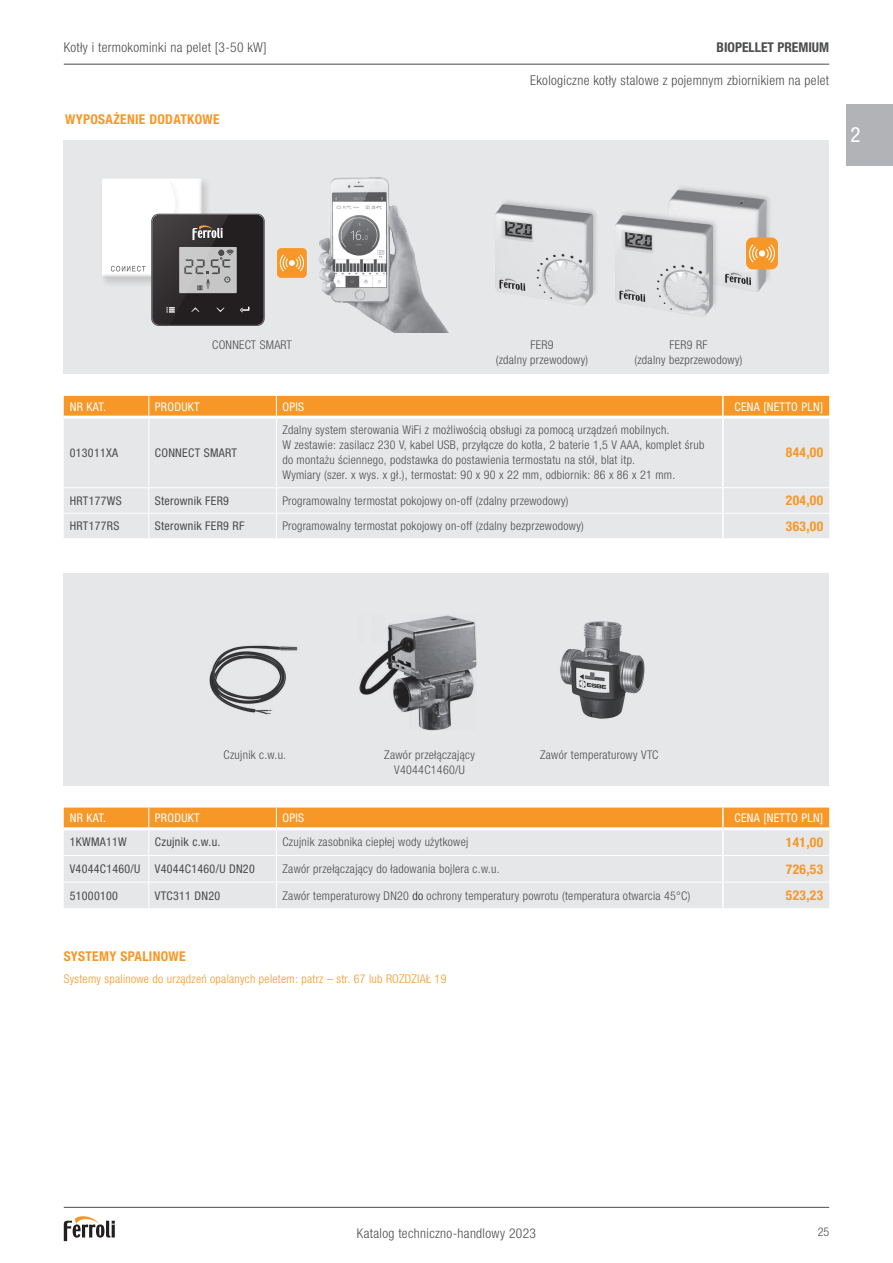
<style>
.page{position:relative;width:893px;height:1263px;background:#fff}
.page>*{position:absolute;margin:0;border:0;box-sizing:border-box;transform-origin:0 0}
.t1{font:condensed 21px "Helvetica Neue LTW1 G";color:#fff}
.t2{font:300 condensed 13.5px "Helvetica Neue LTW1 G";letter-spacing:.025em;color:#4b4c4d}
.t3{font:700 condensed 13.5px "Helvetica Neue LTW1 G";letter-spacing:.025em;color:#f79727}
.t4{font:700 condensed 13.5px "Helvetica Neue LTW1 G";color:#4b4c4d}
.t5{font:300 condensed 12px/15px "Helvetica Neue LTW1 G";letter-spacing:.025em;color:#4b4c4d;text-align:center}
.t6{font:condensed 12px "Helvetica Neue LTW1 G";letter-spacing:.025em;color:#4b4c4d}
.t7{font:300 condensed 12px "Helvetica Neue LTW1 G";letter-spacing:.025em;color:#f79727}
.t8{font:condensed 12px "Helvetica Neue LTW1 G";letter-spacing:.025em;color:#fff}
.s1{color:#231f20}
</style>
<div class="page">
<svg style="left:64px;top:807px;width:765px;height:101px;background:#ead7c3"></svg>
<hr style="left:64px;top:827px;width:85px;height:3px;background:#fff">
<hr style="left:149px;top:827px;width:127px;height:3px;background:#fff">
<hr style="left:276px;top:827px;width:446px;height:3px;background:#fff">
<hr style="left:724px;top:827px;width:105px;height:3px;background:#fff">
<hr style="left:722px;top:807px;width:2px;height:22px;background:#fff">
<hr style="left:722px;top:829px;width:2px;height:26px;background:#fff">
<hr style="left:722px;top:855px;width:2px;height:27px;background:#fff">
<hr style="left:722px;top:882px;width:2px;height:26px;background:#fff">
<div style="left:64px;top:419px;width:765px;height:119px;background:#e6e7e9"></div>
<svg style="left:276px;top:488px;width:1px;height:50px"></svg>
<hr style="left:148px;top:419px;width:1px;height:68px;background:#fff">
<hr style="left:276px;top:419px;width:1px;height:68px;background:#fff">
<div style="left:64px;top:396px;width:765px;height:20px;background:#f79727"></div>
<svg style="left:148px;top:488px;width:1px;height:50px"></svg>
<hr style="left:64px;top:487px;width:85px;height:1px;background:#fff">
<hr style="left:149px;top:487px;width:127px;height:1px;background:#fff">
<hr style="left:276px;top:487px;width:446px;height:1px;background:#fff">
<hr style="left:724px;top:487px;width:105px;height:1px;background:#fff">
<hr style="left:64px;top:513px;width:85px;height:1px;background:#fff">
<hr style="left:149px;top:513px;width:127px;height:1px;background:#fff">
<hr style="left:276px;top:513px;width:446px;height:1px;background:#fff">
<hr style="left:724px;top:513px;width:105px;height:1px;background:#fff">
<hr style="left:722px;top:396px;width:2px;height:21px;background:#fff">
<hr style="left:722px;top:417px;width:2px;height:71px;background:#fff">
<hr style="left:722px;top:488px;width:2px;height:25px;background:#fff">
<hr style="left:722px;top:513px;width:2px;height:25px;background:#fff">
<div style="left:64px;top:140px;width:765px;height:234px;background:#e6e7e9"></div>
<hr style="left:64px;top:1207px;width:765px;height:1px;background:#4b4c4d">
<svg style="left:64px;top:1216px;width:51px;height:25px"></svg>
<hr style="left:64px;top:64px;width:765px;height:1px;background:#4b4c4d">
<div style="left:846px;top:104px;width:47px;height:61px;background:#b2b3b7"></div>
<div style="left:64px;top:573px;width:765px;height:212px;background:#e6e7e9"></div>
<img style="left:209px;top:645px;width:89px;height:70px">
<img style="left:560px;top:621px;width:85px;height:98px">
<img style="left:360px;top:615px;width:117px;height:116px">
<img style="left:669px;top:187px;width:109px;height:105px">
<img style="left:615px;top:201px;width:111px;height:116px">
<img style="left:495px;top:201px;width:101px;height:105px">
<div style="left:746px;top:237px;width:32px;height:32px;background:#f79727;border-radius:6px"></div>
<svg style="left:766px;top:244px;width:9px;height:19px"></svg>
<svg style="left:749px;top:244px;width:9px;height:19px"></svg>
<div style="left:759px;top:250px;width:6px;height:7px;background:#fff;border-radius:50%"></div>
<div style="left:277px;top:248px;width:30px;height:30px;background:#f79727;border-radius:4px"></div>
<svg style="left:280px;top:254px;width:24px;height:18px"></svg>
<img style="left:318px;top:177px;width:130px;height:156px">
<div style="left:100px;top:176px;width:112px;height:112px;background:#231f20;opacity:.15"></div>
<div style="left:100px;top:176px;width:102px;height:102px;background:#231f20;opacity:.25"></div>
<div style="left:156px;top:177px;width:23px;height:99px;background:#fff;opacity:.5"></div>
<div style="left:158px;top:179px;width:23px;height:100px;background:#fff"></div>
<svg style="left:111px;top:266px;width:34px;height:5px"></svg>
<div style="left:152px;top:215px;width:112px;height:110px;background:#231f20;border-radius:7px"></div>
<svg style="left:152px;top:181px;width:97px;height:144px"></svg>
<p class="t2" style="left:64px;top:40px;width:204px">Kotły i termokominki na pelet [3-50 kW]</p>
<p class="t3" style="left:65px;top:112px;width:156px">WYPOSAŻENIE DODATKOWE</p>
<p class="t4" style="left:717px;top:39px;width:114px">BIOPELLET PREMIUM</p>
<p class="t2" style="left:530px;top:72px;width:300px">Ekologiczne kotły stalowe z pojemnym zbiornikiem na pelet</p>
<h1 class="t1" style="left:850px;top:122px;width:12px">2</h1>
<p class="t5" style="left:212px;top:338px;width:81px">CONNECT SMART</p>
<p class="t5" style="left:496px;top:338px;width:94px">FER9<br>(zdalny przewodowy)</p>
<p class="t5" style="left:634px;top:338px;width:109px">FER9 RF<br>(zdalny bezprzewodowy)</p>
<p class="t8" style="left:70px;top:399px;width:38px">NR KAT.</p>
<p class="t8" style="left:155px;top:399px;width:46px">PRODUKT</p>
<p class="t8" style="left:282px;top:399px;width:23px">OPIS</p>
<p class="t8" style="left:734px;top:399px;width:90px">CENA [NETTO PLN]</p>
<p class="t6" style="left:70px;top:445px;width:50px">013011XA</p>
<p class="t6" style="left:155px;top:445px;width:84px">CONNECT SMART</p>
<p class="t5" style="left:282px;top:423px;width:423px;text-align:left">Zdalny system sterowania WiFi z możliwością obsługi za pomocą urządzeń mobilnych.<br>W zestawie: zasilacz 230 V, kabel USB, przyłącze do kotła, 2 baterie 1,5 V AAA, komplet śrub do montażu ściennego, podstawka do postawienia termostatu na stół, blat itp.<br>Wymiary (szer. x wys. x gł.), termostat: 90 x 90 x 22 mm, odbiornik: 86 x 86 x 21 mm.</p>
<p class="t3" style="left:786px;top:444px;width:39px">844,00</p>
<p class="t6" style="left:70px;top:493px;width:54px">HRT177WS</p>
<p class="t6" style="left:155px;top:493px;width:76px">Sterownik FER9</p>
<p class="t5" style="left:282px;top:493px;width:288px">Programowalny termostat pokojowy on-off (zdalny przewodowy)</p>
<p class="t3" style="left:786px;top:492px;width:39px">204,00</p>
<p class="t6" style="left:70px;top:519px;width:51px">HRT177RS</p>
<p class="t6" style="left:155px;top:519px;width:91px">Sterownik FER9 RF</p>
<p class="t5" style="left:282px;top:519px;width:303px">Programowalny termostat pokojowy on-off (zdalny bezprzewodowy)</p>
<p class="t3" style="left:786px;top:518px;width:39px">363,00</p>
<p class="t5" style="left:224px;top:747px;width:64px">Czujnik c.w.u.</p>
<p class="t5" style="left:384px;top:747px;width:92px">Zawór przełączający</p>
<p class="t5" style="left:540px;top:747px;width:120px">Zawór temperaturowy VTC</p>
<p class="t5" style="left:394px;top:762px;width:72px">V4044C1460/U</p>
<p class="t8" style="left:70px;top:811px;width:38px">NR KAT.</p>
<p class="t8" style="left:155px;top:811px;width:46px">PRODUKT</p>
<p class="t8" style="left:282px;top:811px;width:23px">OPIS</p>
<p class="t8" style="left:734px;top:811px;width:90px">CENA [NETTO PLN]</p>
<p class="t6" style="left:70px;top:835px;width:59px">1KWMA11W</p>
<p class="t6" style="left:155px;top:835px;width:67px">Czujnik c.w.u.</p>
<p class="t5" style="left:282px;top:835px;width:187px">Czujnik zasobnika ciepłej wody użytkowej</p>
<p class="t3" style="left:786px;top:834px;width:39px">141,00</p>
<p class="t6" style="left:70px;top:862px;width:187px">V4044C1460/U V4044C1460/U DN20</p>
<p class="t5" style="left:282px;top:861px;width:219px">Zawór przełączający do ładowania bojlera c.w.u.</p>
<p class="t3" style="left:786px;top:861px;width:39px">726,53</p>
<p class="t6" style="left:70px;top:888px;width:50px">51000100</p>
<p class="t6" style="left:155px;top:888px;width:67px">VTC311 DN20</p>
<p class="t5" style="left:282px;top:888px;width:410px">Zawór temperaturowy DN20 <span class="s1">do</span> ochrony temperatury powrotu (temperatura otwarcia 45°C)</p>
<p class="t3" style="left:786px;top:887px;width:39px">523,23</p>
<p class="t3" style="left:64px;top:948px;width:123px">SYSTEMY SPALINOWE</p>
<p class="t7" style="left:64px;top:971px;width:384px">Systemy spalinowe do urządzeń opalanych peletem: patrz – str. 67 lub ROZDZIAŁ 19</p>
<p class="t2" style="left:357px;top:1225px;width:181px">Katalog techniczno-handlowy 2023</p>
<p class="t5" style="left:818px;top:1225px;width:13px">25</p>
</div>
